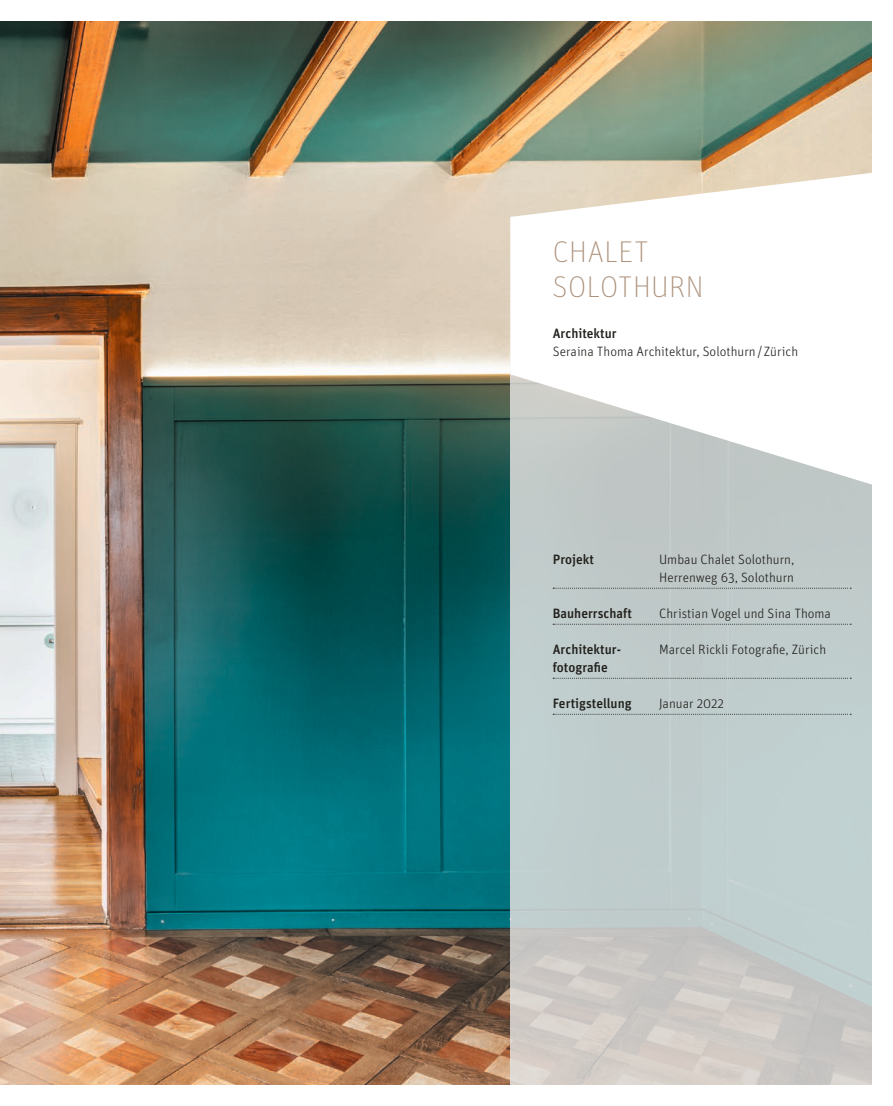
<style>
.page{position:relative;width:893px;height:1106px;background:#fff}
.page>*{position:absolute;margin:0;border:0;box-sizing:border-box;transform-origin:0 0}
.t1{font:100 30px/34.5px "Unit OT";letter-spacing:.01em;color:#ac907a}
.t2{font:300 13.5px/18px "Unit OT";color:#21201c}
.t3{font:500 13.5px "Unit OT";color:#21201c}
</style>
<div class="page">
<img style="left:0;top:21px;width:872px;height:1063px">
<svg style="left:510px;top:487px;width:362px;height:597px;background:#c2cbca"></svg>
<svg style="left:510px;top:172px;width:362px;height:315px"></svg>
<svg style="left:553px;top:588px;width:298px;height:1px"></svg>
<svg style="left:553px;top:624px;width:298px;height:1px"></svg>
<svg style="left:553px;top:678px;width:298px;height:1px"></svg>
<svg style="left:553px;top:714px;width:298px;height:1px"></svg>
<h1 class="t1" style="left:553px;top:235px;width:152px">CHALET<br>SOLOTHURN</h1>
<p class="t3" style="left:553px;top:322px;width:65px">Architektur</p>
<p class="t2" style="left:553px;top:341px;width:247px">Seraina Thoma Architektur, Solothurn/ Zürich</p>
<p class="t3" style="left:553px;top:548px;width:43px">Projekt</p>
<p class="t2" style="left:659px;top:548px;width:137px">Umbau Chalet Solothurn,<br>Herrenweg 63, Solothurn</p>
<p class="t3" style="left:553px;top:602px;width:81px">Bauherrschaft</p>
<p class="t2" style="left:659px;top:602px;width:173px">Christian Vogel und Sina Thoma</p>
<p class="t3" style="left:553px;top:638px;width:70px">Architektur-</p>
<p class="t2" style="left:659px;top:638px;width:169px">Marcel Rickli Fotografie, Zürich</p>
<p class="t3" style="left:553px;top:656px;width:56px">fotografie</p>
<p class="t3" style="left:553px;top:692px;width:80px">Fertigstellung</p>
<p class="t2" style="left:659px;top:692px;width:66px">Januar 2022</p>
</div>
